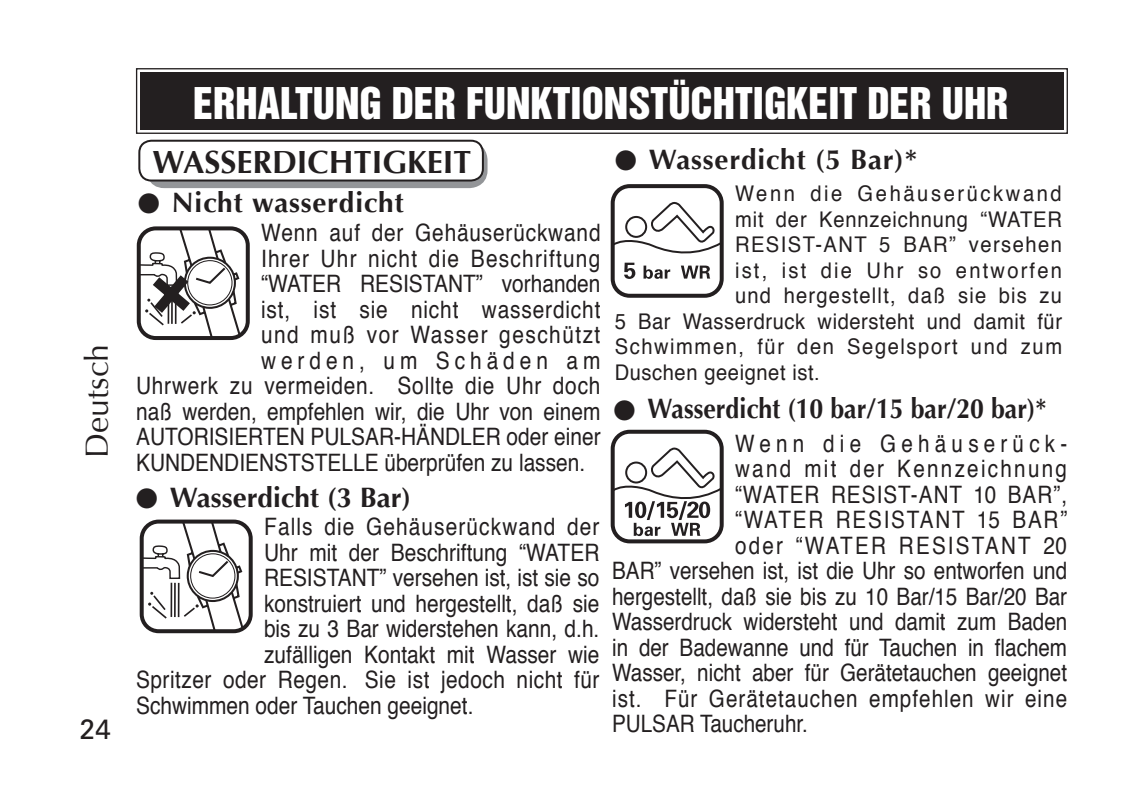
<style>
.page{position:relative;width:1134px;height:794px;background:#fff}
.page>*{position:absolute;margin:0;border:0;box-sizing:border-box;transform-origin:0 0}
.t1{font:40px "Helvetica Inserat";color:#fff}
.t2{font:700 32px "Optima";color:#231f20}
.t3{font:32px "Optima";color:#231f20}
.t4{font:700 28px "Optima";letter-spacing:.03em;color:#231f20}
.t5{font:700 28px "Optima";color:#231f20;scale:.89 1}
.t6{font:700 28px "Optima";color:#231f20}
.t7{font:28px "Univers";color:#231f20}
.t8{font:24px "Helvetica";color:#231f20;scale:.87 1}
.t9{font:24px "Helvetica";color:#231f20;scale:.86 1}
.t10{font:24px "Helvetica";letter-spacing:.05em;color:#231f20;scale:.86 1}
.t11{font:24px "Helvetica";letter-spacing:.04em;color:#231f20;scale:.87 1}
.t12{font:24px "Helvetica";letter-spacing:.025em;color:#231f20;scale:.87 1}
.t13{font:24px "Helvetica";letter-spacing:.035em;color:#231f20;scale:.87 1}
.t14{font:24px "Helvetica";letter-spacing:.06em;color:#231f20;scale:.87 1}
.t15{font:24px "Helvetica";letter-spacing:.055em;color:#231f20;scale:.87 1}
.t16{font:24px "Helvetica";letter-spacing:.07em;color:#231f20;scale:.87 1}
.t17{font:24px "Helvetica";letter-spacing:.11em;color:#231f20;scale:.86 1}
.t18{font:24px "Helvetica";letter-spacing:.09em;color:#231f20;scale:.86 1}
.t19{font:24px "Helvetica";letter-spacing:.105em;color:#231f20;scale:.86 1}
.t20{font:24px "Helvetica";letter-spacing:.255em;color:#231f20;scale:.86 1}
.t21{font:24px "Helvetica";letter-spacing:.235em;color:#231f20;scale:.87 1}
.t22{font:21.6px "Helvetica";letter-spacing:.03em;color:#231f20;scale:.93 1}
.t23{font:21.6px "Helvetica";letter-spacing:.06em;color:#231f20;scale:.93 1}
.t24{font:21.6px "Helvetica";letter-spacing:.08em;color:#231f20;scale:.93 1}
.t25{font:21.6px "Helvetica";letter-spacing:.04em;color:#231f20;scale:.93 1}
.t26{font:21.6px "Helvetica";letter-spacing:.11em;color:#231f20;scale:.93 1}
.t27{font:21.6px "Helvetica";letter-spacing:.13em;color:#231f20;scale:.93 1}
</style>
<div class="page">
<svg style="left:135px;top:68px;width:933px;height:66px;background:#373334"></svg>
<div style="left:143px;top:75px;width:918px;height:52px;border:1px solid #231f20"></div>
<div style="left:148px;top:144px;width:338px;height:42px;background:linear-gradient(to right,#949699,#929497);border-radius:16px"></div>
<div style="left:146px;top:142px;width:342px;height:46px;border:4px solid #939598;border-radius:16px"></div>
<div style="left:139px;top:141px;width:344px;height:39px;background:#fff;border-radius:12px"></div>
<div style="left:138px;top:140px;width:346px;height:41px;border:2px solid #231f20;border-radius:12px"></div>
<div style="left:137px;top:226px;width:113px;height:114px;border:4px solid #231f20;border-radius:17px"></div>
<svg style="left:138px;top:226px;width:104px;height:114px"></svg>
<svg style="left:616px;top:202px;width:103px;height:52px"></svg>
<svg style="left:624px;top:263px;width:11px;height:16px"></svg>
<svg style="left:643px;top:266px;width:27px;height:13px"></svg>
<svg style="left:681px;top:266px;width:29px;height:13px"></svg>
<div style="left:611px;top:184px;width:113px;height:114px;border:4px solid #231f20;border-radius:17px"></div>
<svg style="left:611px;top:447px;width:108px;height:89px"></svg>
<div style="left:611px;top:430px;width:113px;height:113px;border:4px solid #231f20;border-radius:17px"></div>
<div style="left:140px;top:519px;width:113px;height:114px;border:4px solid #231f20;border-radius:17px"></div>
<svg style="left:140px;top:519px;width:105px;height:114px"></svg>
<h2 class="t3" style="left:78px;top:457px;width:115px;rotate:-90deg">Deutsch</h2>
<p class="t7" style="left:80px;top:712px;width:33px">24</p>
<h1 class="t1" style="left:193px;top:79px;width:817px">ERHALTUNG DER FUNKTIONSTÜCHTIGKEIT DER UHR</h1>
<h2 class="t2" style="left:153px;top:143px;width:320px">WASSERDICHTIGKEIT</h2>
<p class="t4" style="left:138px;top:186px;width:267px">● Nicht wasserdicht</p>
<p class="t4" style="left:615px;top:143px;width:304px">● Wasserdicht (5 Bar)*</p>
<p class="t27" style="left:735px;top:177px;width:353px">Wenn die Gehäuserückwand</p>
<p class="t25" style="left:735px;top:203px;width:353px">mit der Kennzeichnung “WATER</p>
<p class="t23" style="left:735px;top:228px;width:353px">RESIST-ANT 5 BAR” versehen</p>
<p class="t26" style="left:735px;top:254px;width:353px">ist, ist die Uhr so entworfen</p>
<p class="t23" style="left:735px;top:279px;width:353px">und hergestellt, daß sie bis zu</p>
<p class="t22" style="left:615px;top:305px;width:483px">5 Bar Wasserdruck widersteht und damit für</p>
<p class="t24" style="left:615px;top:330px;width:483px">Schwimmen, für den Segelsport und zum</p>
<p class="t22" style="left:615px;top:356px;width:222px">Duschen geeignet ist.</p>
<p class="t11" style="left:261px;top:214px;width:392px">Wenn auf der Gehäuserückwand</p>
<p class="t14" style="left:261px;top:240px;width:392px">Ihrer Uhr nicht die Beschriftung</p>
<p class="t8" style="left:261px;top:265px;width:392px">“WATER RESISTANT” vorhanden</p>
<p class="t11" style="left:261px;top:291px;width:392px">ist, ist sie nicht wasserdicht</p>
<p class="t16" style="left:261px;top:316px;width:391px">und muß vor Wasser geschützt</p>
<p class="t21" style="left:261px;top:342px;width:392px">werden, um Schäden am</p>
<p class="t13" style="left:136px;top:367px;width:535px">Uhrwerk zu vermeiden. Sollte die Uhr doch</p>
<p class="t8" style="left:136px;top:393px;width:535px">naß werden, empfehlen wir, die Uhr von einem</p>
<p class="t8" style="left:136px;top:418px;width:535px">AUTORISIERTEN PULSAR-HÄNDLER oder einer</p>
<p class="t8" style="left:136px;top:444px;width:518px">KUNDENDIENSTSTELLE überprüfen zu lassen.</p>
<p class="t5" style="left:614px;top:393px;width:488px">● Wasserdicht (10 bar/15 bar/20 bar)*</p>
<p class="t20" style="left:735px;top:425px;width:388px">Wenn die Gehäuserück-</p>
<p class="t17" style="left:735px;top:450px;width:388px">wand mit der Kennzeichnung</p>
<p class="t10" style="left:735px;top:476px;width:388px">“WATER RESIST-ANT 10 BAR”,</p>
<p class="t18" style="left:735px;top:501px;width:388px">“WATER RESISTANT 15 BAR”</p>
<p class="t19" style="left:735px;top:527px;width:388px">oder “WATER RESISTANT 20</p>
<p class="t9" style="left:612px;top:552px;width:531px">BAR” versehen ist, ist die Uhr so entworfen und</p>
<p class="t9" style="left:612px;top:578px;width:531px">hergestellt, daß sie bis zu 10 Bar/15 Bar/20 Bar</p>
<p class="t9" style="left:612px;top:603px;width:531px">Wasserdruck widersteht und damit zum Baden</p>
<p class="t9" style="left:612px;top:629px;width:531px">in der Badewanne und für Tauchen in flachem</p>
<p class="t9" style="left:612px;top:654px;width:531px">Wasser, nicht aber für Gerätetauchen geeignet</p>
<p class="t10" style="left:612px;top:680px;width:531px">ist. Für Gerätetauchen empfehlen wir eine</p>
<p class="t9" style="left:612px;top:705px;width:229px">PULSAR Taucheruhr.</p>
<p class="t6" style="left:136px;top:481px;width:277px">● Wasserdicht (3 Bar)</p>
<p class="t15" style="left:264px;top:508px;width:387px">Falls die Gehäuserückwand der</p>
<p class="t8" style="left:264px;top:534px;width:387px">Uhr mit der Beschriftung “WATER</p>
<p class="t8" style="left:264px;top:559px;width:387px">RESISTANT” versehen ist, ist sie so</p>
<p class="t8" style="left:264px;top:585px;width:387px">konstruiert und hergestellt, daß sie</p>
<p class="t8" style="left:264px;top:610px;width:387px">bis zu 3 Bar widerstehen kann, d.h.</p>
<p class="t8" style="left:264px;top:636px;width:387px">zufälligen Kontakt mit Wasser wie</p>
<p class="t12" style="left:136px;top:661px;width:534px">Spritzer oder Regen. Sie ist jedoch nicht für</p>
<p class="t8" style="left:136px;top:687px;width:389px">Schwimmen oder Tauchen geeignet.</p>
</div>
